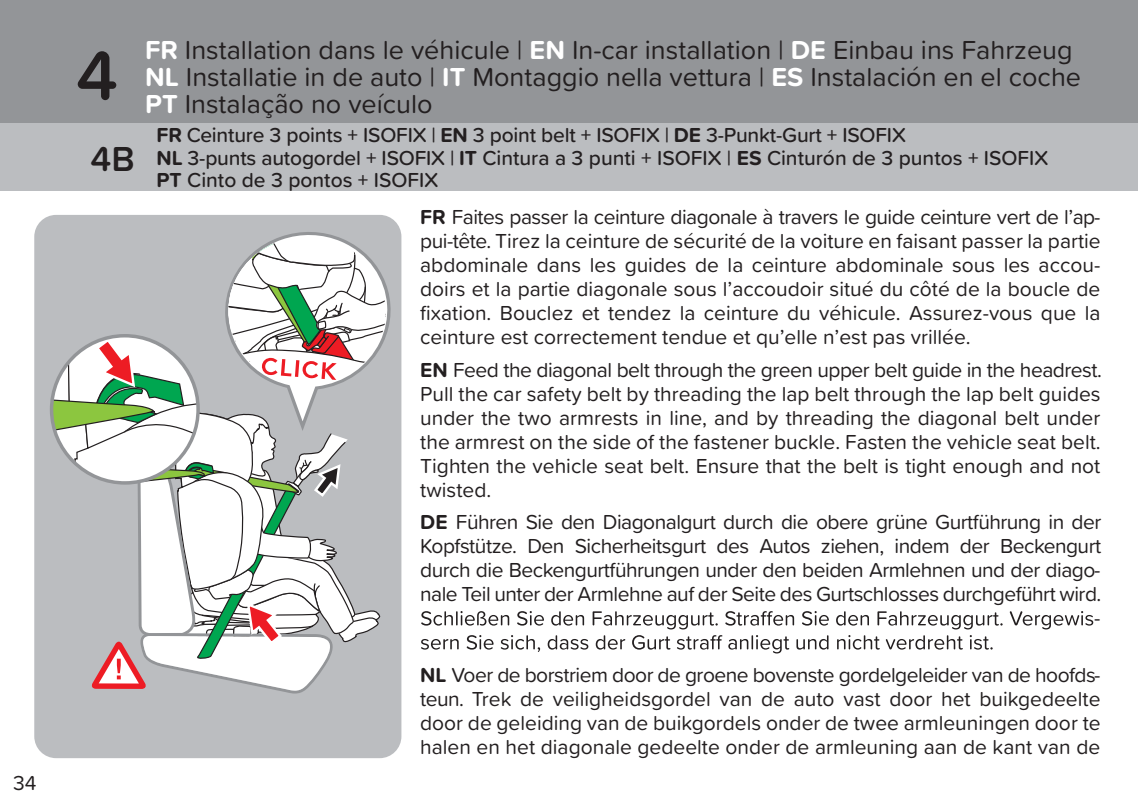
<style>
.page{position:relative;width:1138px;height:798px;background:#fff}
.page>*{position:absolute;margin:0;border:0;box-sizing:border-box;transform-origin:0 0}
.t1{font:600 72px "Proxima Soft";color:#231f20}
.t2{font:600 36px "Proxima Soft";color:#231f20}
.t3{font:27px/27px "Proxima Soft";color:#231f20}
.t4{font:21px/24px "Proxima Soft";letter-spacing:-.025em;color:#231f20;text-align:justify}
.t5{font:500 21px/22.5px "Proxima Soft";letter-spacing:-.01em;color:#231f20}
.s1{font-weight:700;color:#fff}
.s2{font-weight:700}
</style>
<div class="page">
<svg style="left:421px;top:611px;width:672px;height:18px"></svg>
<svg style="left:421px;top:635px;width:572px;height:18px"></svg>
<div style="left:0;top:123px;width:1138px;height:68px;background:#bbbdc0"></div>
<div style="left:0;top:0;width:1138px;height:123px;background:#939598"></div>
<div style="left:34px;top:215px;width:367px;height:543px;background:#bbbdc0;border-radius:22px"></div>
<svg style="left:50px;top:230px;width:352px;height:463px"></svg>
<p class="t4" style="left:13px;top:772px;width:25px">34</p>
<h1 class="t1" style="left:76px;top:51px;width:43px">4</h1>
<p class="t3" style="left:145px;top:39px;width:937px"><span class="s1">FR</span> Installation dans le véhicule | <span class="s1">EN</span> In-car installation | <span class="s1">DE</span> Einbau ins Fahrzeug<br><span class="s1">NL</span> Installatie in de auto | <span class="s1">IT</span> Montaggio nella vettura | <span class="s1">ES</span> Instalación en el coche<br><span class="s1">PT</span> Instalação no veículo</p>
<h2 class="t2" style="left:90px;top:147px;width:46px">4B</h2>
<p class="t5" style="left:157px;top:125px;width:893px"><span class="s2">FR</span> Ceinture 3 points + ISOFIX | <span class="s2">EN</span> 3 point belt + ISOFIX | <span class="s2">DE</span> 3-Punkt-Gurt + ISOFIX<br><span class="s2">NL</span> 3-punts autogordel + ISOFIX | <span class="s2">IT</span> Cintura a 3 punti + ISOFIX | <span class="s2">ES</span> Cinturón de 3 puntos + ISOFIX<br><span class="s2">PT</span> Cinto de 3 pontos + ISOFIX</p>
<p class="t4" style="left:420px;top:207px;width:682px"><span class="s2">FR</span> Faites passer la ceinture diagonale à travers le guide ceinture vert de l’ap&shy;pui-tête. Tirez la ceinture de sécurité de la voiture en faisant passer la partie abdominale dans les guides de la ceinture abdominale sous les accou&shy;doirs et la partie diagonale sous l’accoudoir situé du côté de la boucle de fixation. Bouclez et tendez la ceinture du véhicule. Assurez-vous que la ceinture est correctement tendue et qu’elle n’est pas vrillée.</p>
<p class="t4" style="left:420px;top:359px;width:683px"><span class="s2">EN</span> Feed the diagonal belt through the green upper belt guide in the headrest.<br>Pull the car safety belt by threading the lap belt through the lap belt guides under the two armrests in line, and by threading the diagonal belt under the armrest on the side of the fastener buckle. Fasten the vehicle seat belt.<br>Tighten the vehicle seat belt. Ensure that the belt is tight enough and not twisted.</p>
<p class="t4" style="left:420px;top:512px;width:683px;text-align:right"><span class="s2">DE</span> Führen Sie den Diagonalgurt durch die obere grüne Gurtführung in der Kopfstütze. Den Sicherheitsgurt des Autos ziehen, indem der Beckengurt durch die Beckengurtführungen under den beiden Armlehnen und der diago&shy;nale Teil unter der Armlehne auf der Seite des Gurtschlosses durchgeführt wird. -</p>
<p class="t4" style="left:420px;top:664px;width:682px"><span class="s2">NL</span> Voer de borstriem door de groene bovenste gordelgeleider van de hoofds&shy;teun. Trek de veiligheidsgordel van de auto vast door het buikgedeelte door de geleiding van de buikgordels onder de twee armleuningen door te halen en het diagonale gedeelte onder de armleuning aan de kant van de</p>
</div>
